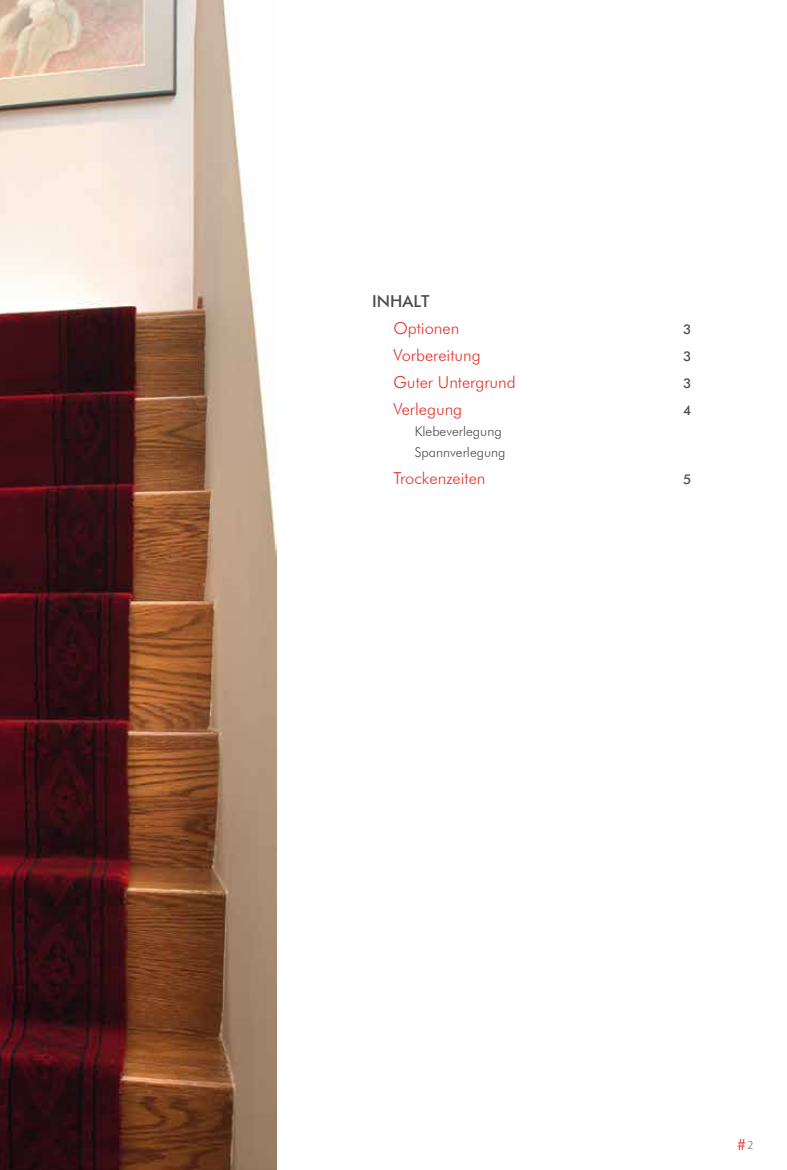
<style>
.page{position:relative;width:787px;height:1170px;background:#fff}
.page>*{position:absolute;margin:0;border:0;box-sizing:border-box;transform-origin:0 0}
.t1{font:300 16.5px "Futura BT";color:#e5352c}
.t2{font:500 16.5px "Futura BT";color:#4b4b4d}
.t3{font:300 15.75px "Frutiger";color:#e5352c}
.t4{font:300 13.5px/21px "Futura BT";color:#4b4b4d}
.t5{font:500 13.5px "Futura BT";color:#4b4b4d}
.s1{font-size:11.25px;color:#7b7c7e}
</style>
<div class="page">
<img style="left:0;top:0;width:276px;height:1169px">
<p class="t2" style="left:372px;top:291px;width:59px">INHALT</p>
<p class="t1" style="left:393px;top:318px;width:67px">Optionen</p>
<p class="t5" style="left:683px;top:321px;width:10px">3</p>
<p class="t1" style="left:393px;top:345px;width:89px">Vorbereitung</p>
<p class="t5" style="left:683px;top:348px;width:10px">3</p>
<p class="t1" style="left:393px;top:372px;width:124px">Guter Untergrund</p>
<p class="t5" style="left:683px;top:375px;width:10px">3</p>
<p class="t1" style="left:393px;top:399px;width:70px">Verlegung</p>
<p class="t5" style="left:683px;top:402px;width:10px">4</p>
<p class="t4" style="left:415px;top:421px;width:92px">Klebeverlegung<br>Spannverlegung</p>
<p class="t1" style="left:393px;top:468px;width:93px">Trockenzeiten</p>
<p class="t5" style="left:683px;top:471px;width:10px">5</p>
<p class="t3" style="left:737px;top:1135px;width:18px">#<span class="s1">2</span></p>
</div>
